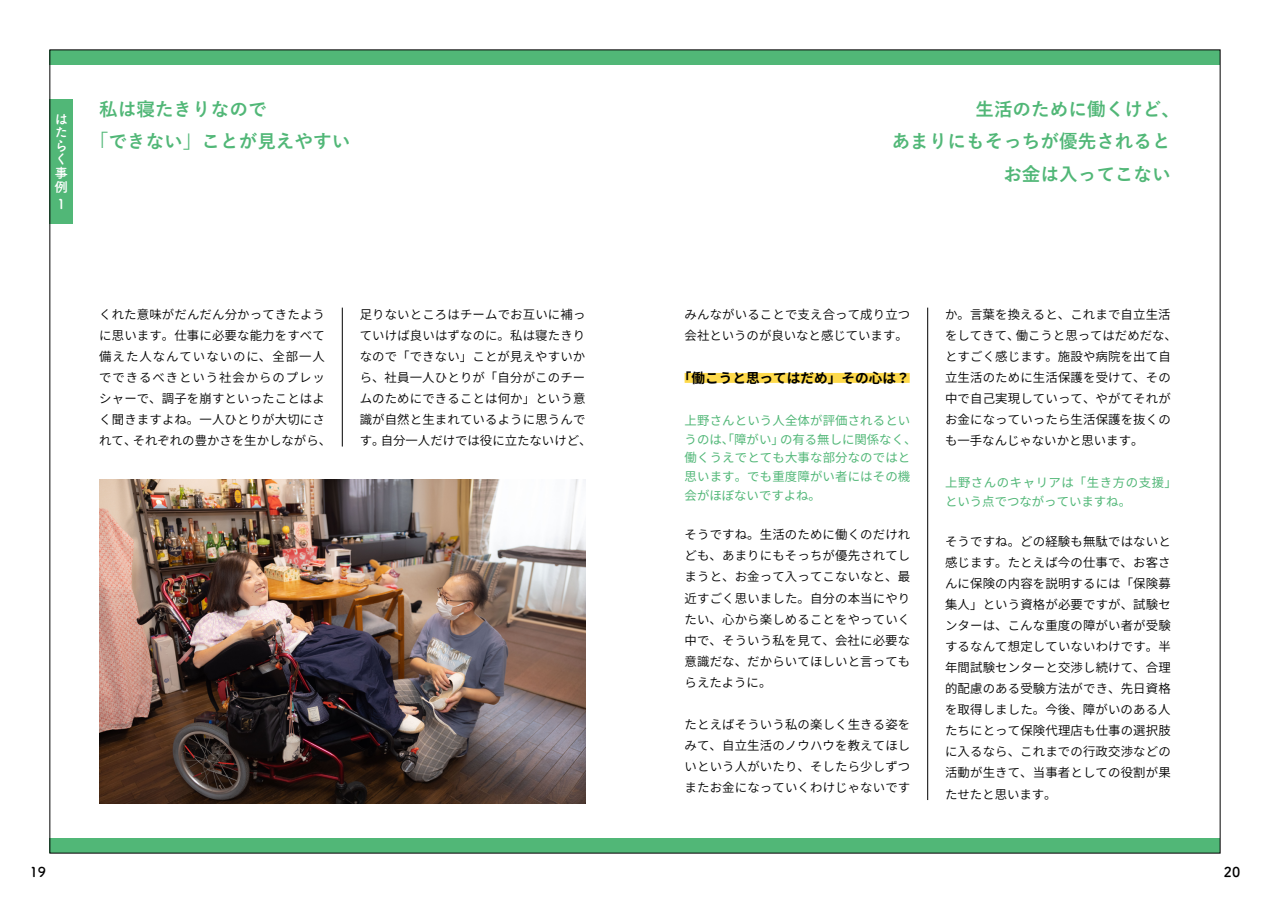
<style>
.page{position:relative;width:1270px;height:903px;background:#fff}
.page>*{position:absolute;margin:0;border:0;box-sizing:border-box;transform-origin:0 0}
.t1{font:700 18.55px/32.6px "Yu Gothic";color:#51b777}
.t2{font:700 13.65px "Source Han Sans JP";color:#000}
.t3{font:700 13.65px/13.7px "Tsuku A Rd Gothic";color:#fff}
.t4{font:700 13.65px "Tsuku A Rd Gothic";color:#000}
.t5{font:12.42px/21px "Source Han Sans JP";letter-spacing:.01em;color:#000}
.t6{font:12.42px/18.6px "Source Han Sans JP";letter-spacing:.01em;color:#51b777}
.t7{font:12.42px/18.6px "Source Han Sans JP";letter-spacing:.045em;color:#51b777}
</style>
<div class="page">
<div style="left:50px;top:99px;width:23px;height:124px;background:#51b777"></div>
<div style="left:50px;top:50px;width:1170px;height:14px;background:#51b777"></div>
<div style="left:50px;top:838px;width:1170px;height:15px;background:#51b777"></div>
<img style="left:99px;top:479px;width:486px;height:325px">
<hr style="left:342px;top:308px;width:1px;height:138px;background:#000">
<div style="left:685px;top:373px;width:225px;height:10px;background:#feda4c"></div>
<hr style="left:927px;top:308px;width:1px;height:492px;background:#000">
<p class="t3" style="left:55px;top:111px;width:15px">はたらく事例</p>
<p class="t3" style="left:55px;top:196px;width:9px">１</p>
<h1 class="t1" style="left:90px;top:93px;width:262px;text-indent:9px">私は寝たきりなので<br>「できない」ことが見えやすい</h1>
<h1 class="t1" style="left:975px;top:93px;width:206px">生活のために働くけど、</h1>
<h1 class="t1" style="left:892px;top:125px;width:281px">あまりにもそっちが優先されると</h1>
<h1 class="t1" style="left:1003px;top:158px;width:169px">お金は入ってこない</h1>
<p class="t5" style="left:99px;top:304px;width:233px">くれた意味がだんだん分かってきたように思います。仕事に必要な能力をすべて備えた人なんていないのに、全部一人でできるべきという社会からのプレッシャーで、調子を崩すといったことはよく聞きますよね。一人ひとりが大切にされて、それぞれの豊かさを生かしながら、</p>
<p class="t5" style="left:360px;top:304px;width:233px">足りないところはチームでお互いに補っていけば良いはずなのに。私は寝たきりなので「できない」ことが見えやすいから、社員一人ひとりが「自分がこのチームのためにできることは何か」という意識が自然と生まれているように思うんです。自分一人だけでは役に立たないけど、</p>
<p class="t5" style="left:685px;top:304px;width:227px">みんながいることで支え合って成り立つ会社というのが良いなと感じています。</p>
<p class="t2" style="left:678px;top:370px;width:233px">「働こうと思ってはだめ」その心は？</p>
<p class="t6" style="left:685px;top:412px;width:233px">上野さんという人全体が評価されるというのは、「障がい」の有る無しに関係なく、働くうえでとても大事な部分なのではと思います。でも重度障がい者にはその機会がほぼないですよね。</p>
<p class="t5" style="left:685px;top:524px;width:227px;text-align:justify">そうですね。生活のために働くのだけれども、あまりにもそっちが優先されてしまうと、お金って入ってこないなと、最近すごく思いました。自分の本当にやりたい、心から楽しめることをやっていく中で、そういう私を見て、会社に必要な意識だな、だからいてほしいと言ってもらえたように。</p>
<p class="t5" style="left:685px;top:714px;width:227px;text-align:justify">たとえばそういう私の楽しく生きる姿をみて、自立生活のノウハウを教えてほしいという人がいたり、そしたら少しずつまたお金になっていくわけじゃないです</p>
<p class="t5" style="left:945px;top:304px;width:233px">か。言葉を換えると、これまで自立生活をしてきて、働こうと思ってはだめだな、とすごく感じます。施設や病院を出て自立生活のために生活保護を受けて、その中で自己実現していって、やがてそれがお金になっていったら生活保護を抜くのも一手なんじゃないかと思います。</p>
<p class="t7" style="left:945px;top:474px;width:233px">上野さんのキャリアは「生き方の支援」という点でつながっていますね。</p>
<p class="t5" style="left:945px;top:531px;width:227px;text-align:justify">そうですね。どの経験も無駄ではないと感じます。たとえば今の仕事で、お客さんに保険の内容を説明するには「保険募集人」という資格が必要ですが、試験センターは、こんな重度の障がい者が受験するなんて想定していないわけです。半年間試験センターと交渉し続けて、合理的配慮のある受験方法ができ、先日資格を取得しました。今後、障がいのある人たちにとって保険代理店も仕事の選択肢に入るなら、これまでの行政交渉などの活動が生きて、当事者としての役割が果たせたと思います。</p>
<p class="t4" style="left:30px;top:861px;width:18px">19</p>
<p class="t4" style="left:1224px;top:861px;width:18px">20</p>
</div>
